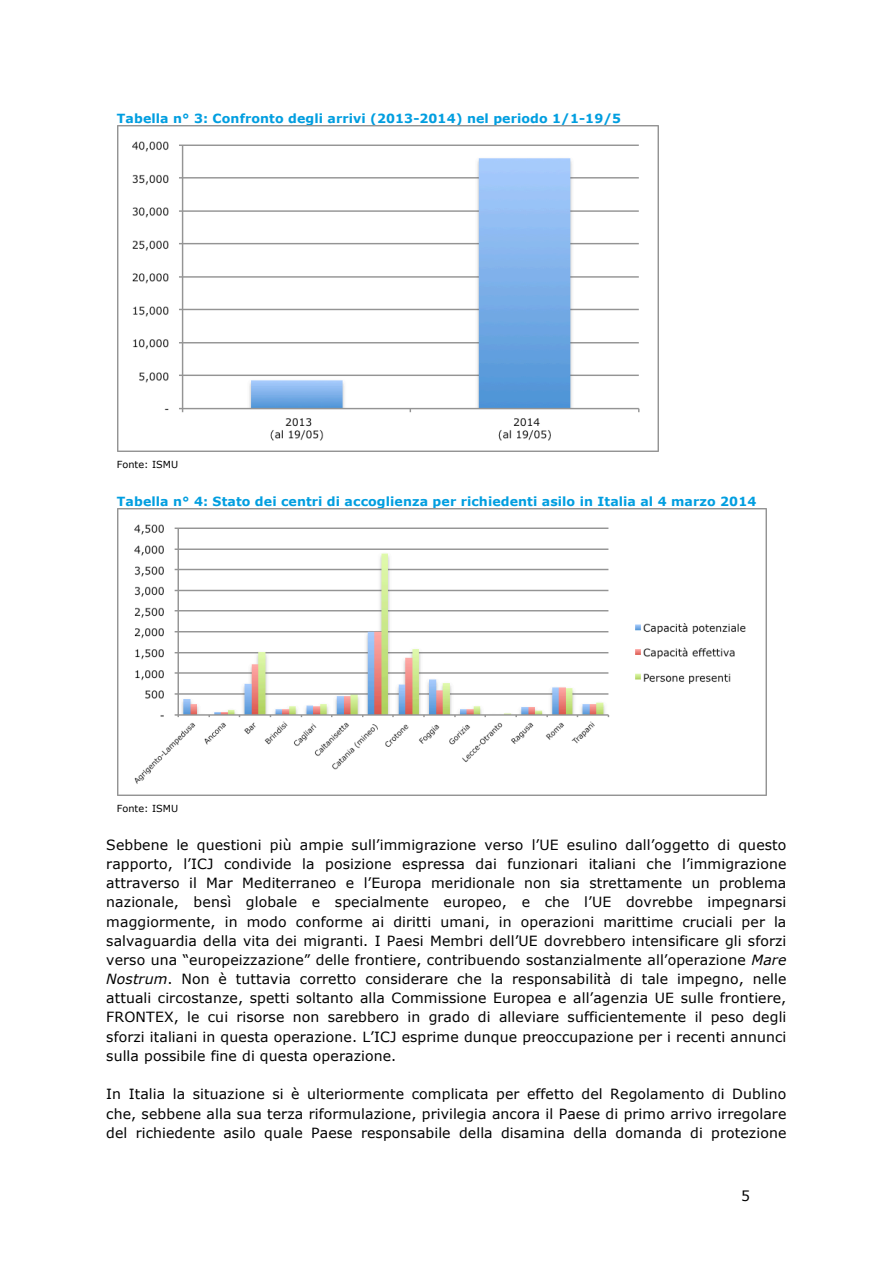
<style>
.page{position:relative;width:893px;height:1263px;background:#fff}
.page>*{position:absolute;margin:0;border:0;box-sizing:border-box;transform-origin:0 0}
.t1{font:14.1px/19.2px "Verdana";letter-spacing:.01em;color:#000;text-align:justify}
.t2{font:700 12.6px "Verdana";letter-spacing:.01em;color:#009ee0}
.t3{font:9.75px "Verdana";color:#000}
.s1{font-style:italic}
</style>
<div class="page">
<img style="left:117px;top:126px;width:541px;height:325px">
<img style="left:117px;top:509px;width:649px;height:286px">
<p class="t2" style="left:117px;top:110px;width:506px">Tabella n° 3: Confronto degli arrivi (2013-2014) nel periodo 1/1-19/5</p>
<p class="t3" style="left:117px;top:458px;width:63px">Fonte: ISMU</p>
<p class="t2" style="left:117px;top:493px;width:641px">Tabella n° 4: Stato dei centri di accoglienza per richiedenti asilo in Italia al 4 marzo 2014</p>
<p class="t3" style="left:117px;top:802px;width:63px">Fonte: ISMU</p>
<p class="t1" style="left:106px;top:834px;width:681px">Sebbene le questioni più ampie sull’immigrazione verso l’UE esulino dall’oggetto di questo rapporto, l’ICJ condivide la posizione espressa dai funzionari italiani che l’immigrazione attraverso il Mar Mediterraneo e l’Europa meridionale non sia strettamente un problema nazionale, bensì globale e specialmente europeo, e che l’UE dovrebbe impegnarsi maggiormente, in modo conforme ai diritti umani, in operazioni marittime cruciali per la salvaguardia della vita dei migranti. I Paesi Membri dell’UE dovrebbero intensificare gli sforzi verso una “europeizzazione” delle frontiere, contribuendo sostanzialmente all’operazione <span class="s1">Mare Nostrum</span>. Non è tuttavia corretto considerare che la responsabilità di tale impegno, nelle attuali circostanze, spetti soltanto alla Commissione Europea e all’agenzia UE sulle frontiere, FRONTEX, le cui risorse non sarebbero in grado di alleviare sufficientemente il peso degli sforzi italiani in questa operazione. L’ICJ esprime dunque preoccupazione per i recenti annunci sulla possibile fine di questa operazione.</p>
<p class="t1" style="left:106px;top:1084px;width:681px">In Italia la situazione si è ulteriormente complicata per effetto del Regolamento di Dublino che, sebbene alla sua terza riformulazione, privilegia ancora il Paese di primo arrivo irregolare del richiedente asilo quale Paese responsabile della disamina della domanda di protezione</p>
<p class="t1" style="left:741px;top:1186px;width:10px">5</p>
</div>
